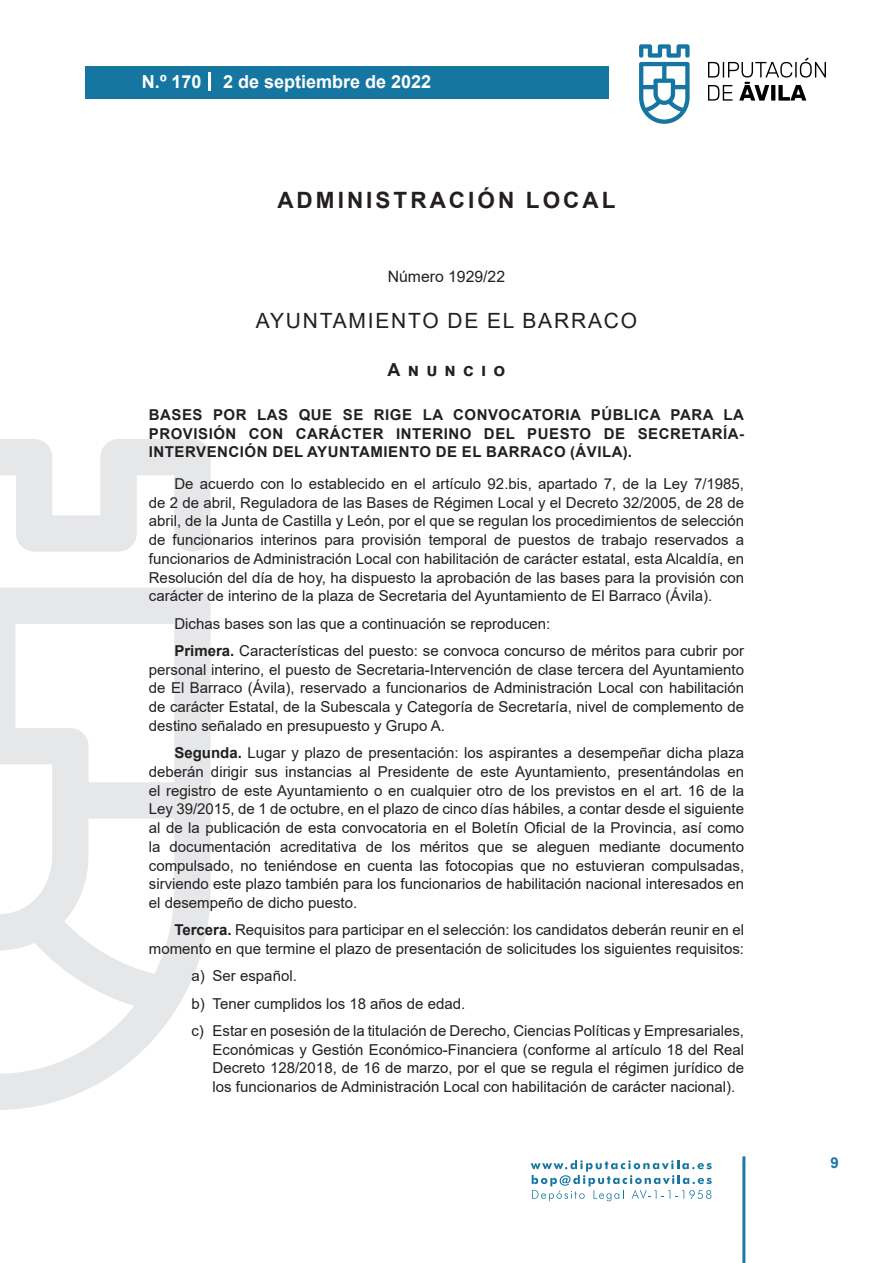
<style>
.page{position:relative;width:893px;height:1263px;background:#fff}
.page>*{position:absolute;margin:0;border:0;box-sizing:border-box;transform-origin:0 0}
.t1{font:700 22.5px "Arial";letter-spacing:.135em;color:#231f20}
.t2{font:21px "Arial";letter-spacing:.085em;color:#231f20}
.t3{font:700 18px "Arial";color:#fff}
.t4{font:700 18px "Arial";letter-spacing:.4em;color:#231f20}
.t5{font:15.75px "Arial";color:#231f20}
.t6{font:15px/18.8px "Arial";color:#231f20;text-align:justify}
.t7{font:700 15px/18.8px "Arial";letter-spacing:.035em;color:#231f20;text-align:justify}
.t8{font:700 15px "Arial";color:#1d76a4}
.s1{font-weight:700}
</style>
<div class="page">
<svg style="left:531px;top:1160px;width:181px;height:41px"></svg>
<div style="left:85px;top:66px;width:523px;height:33px;background:#1676a2"></div>
<svg style="left:639px;top:44px;width:51px;height:80px"></svg>
<svg style="left:708px;top:58px;width:118px;height:43px"></svg>
<hr style="left:742px;top:1156px;width:3px;height:107px;background:#1d76a4">
<svg style="left:208px;top:72px;width:2px;height:18px"></svg>
<svg style="left:0;top:439px;width:211px;height:671px"></svg>
<p class="t3" style="left:142px;top:69px;width:291px">N.º 170 2 de septiembre de 2022</p>
<h1 class="t1" style="left:277px;top:184px;width:340px">ADMINISTRACIÓN LOCAL</h1>
<p class="t5" style="left:388px;top:266px;width:119px">Número 1929/22</p>
<h2 class="t2" style="left:256px;top:307px;width:383px">AYUNTAMIENTO DE EL BARRACO</h2>
<p class="t4" style="left:388px;top:356px;width:119px">Anuncio</p>
<p class="t7" style="left:149px;top:405px;width:597px">BASES POR LAS QUE SE RIGE LA CONVOCATORIA PÚBLICA PARA LA PROVISIÓN CON CARÁCTER INTERINO DEL PUESTO DE SECRETARÍA-INTERVENCIÓN DEL AYUNTAMIENTO DE EL BARRACO (ÁVILA).</p>
<p class="t6" style="left:149px;top:474px;width:597px;text-indent:26px">De acuerdo con lo establecido en el artículo 92.bis, apartado 7, de la Ley 7/1985, de 2 de abril, Reguladora de las Bases de Régimen Local y el Decreto 32/2005, de 28 de abril, de la Junta de Castilla y León, por el que se regulan los procedimientos de selección de funcionarios interinos para provisión temporal de puestos de trabajo reservados a funcionarios de Administración Local con habilitación de carácter estatal, esta Alcaldía, en Resolución del día de hoy, ha dispuesto la aprobación de las bases para la provisión con carácter de interino de la plaza de Secretaria del Ayuntamiento de El Barraco (Ávila).</p>
<p class="t6" style="left:174px;top:609px;width:571px;line-height:27.3px">Dichas bases son las que a continuación se reproducen:<br><span class="s1">Primera.</span> Características del puesto: se convoca concurso de méritos para cubrir por</p>
<p class="t6" style="left:149px;top:660px;width:597px">personal interino, el puesto de Secretaria-Intervención de clase tercera del Ayuntamiento de El Barraco (Ávila), reservado a funcionarios de Administración Local con habilitación de carácter Estatal, de la Subescala y Categoría de Secretaría, nivel de complemento de destino señalado en presupuesto y Grupo A.</p>
<p class="t6" style="left:149px;top:743px;width:597px;text-indent:26px"><span class="s1">Segunda.</span> Lugar y plazo de presentación: los aspirantes a desempeñar dicha plaza deberán dirigir sus instancias al Presidente de este Ayuntamiento, presentándolas en el registro de este Ayuntamiento o en cualquier otro de los previstos en el art. 16 de la Ley 39/2015, de 1 de octubre, en el plazo de cinco días hábiles, a contar desde el siguiente al de la publicación de esta convocatoria en el Boletín Oficial de la Provincia, así como la documentación acreditativa de los méritos que se aleguen mediante documento compulsado, no teniéndose en cuenta las fotocopias que no estuvieran compulsadas, sirviendo este plazo también para los funcionarios de habilitación nacional interesados en el desempeño de dicho puesto.</p>
<p class="t6" style="left:149px;top:921px;width:597px;text-align:right"><span class="s1">Tercera.</span> Requisitos para participar en el selección: los candidatos deberán reunir en el momento en que termine el plazo de presentación de solicitudes los siguientes requisitos:</p>
<p class="t6" style="left:191px;top:962px;width:554px;line-height:27.3px;text-align:left">a) Ser español.<br>b) Tener cumplidos los 18 años de edad.<br>c) Estar en posesión de la titulación de Derecho, Ciencias Políticas y Empresariales,</p>
<p class="t6" style="left:213px;top:1040px;width:533px">Económicas y Gestión Económico-Financiera (conforme al artículo 18 del Real Decreto 128/2018, de 16 de marzo, por el que se regula el régimen jurídico de los funcionarios de Administración Local con habilitación de carácter nacional).</p>
<p class="t8" style="left:831px;top:1152px;width:10px">9</p>
</div>
